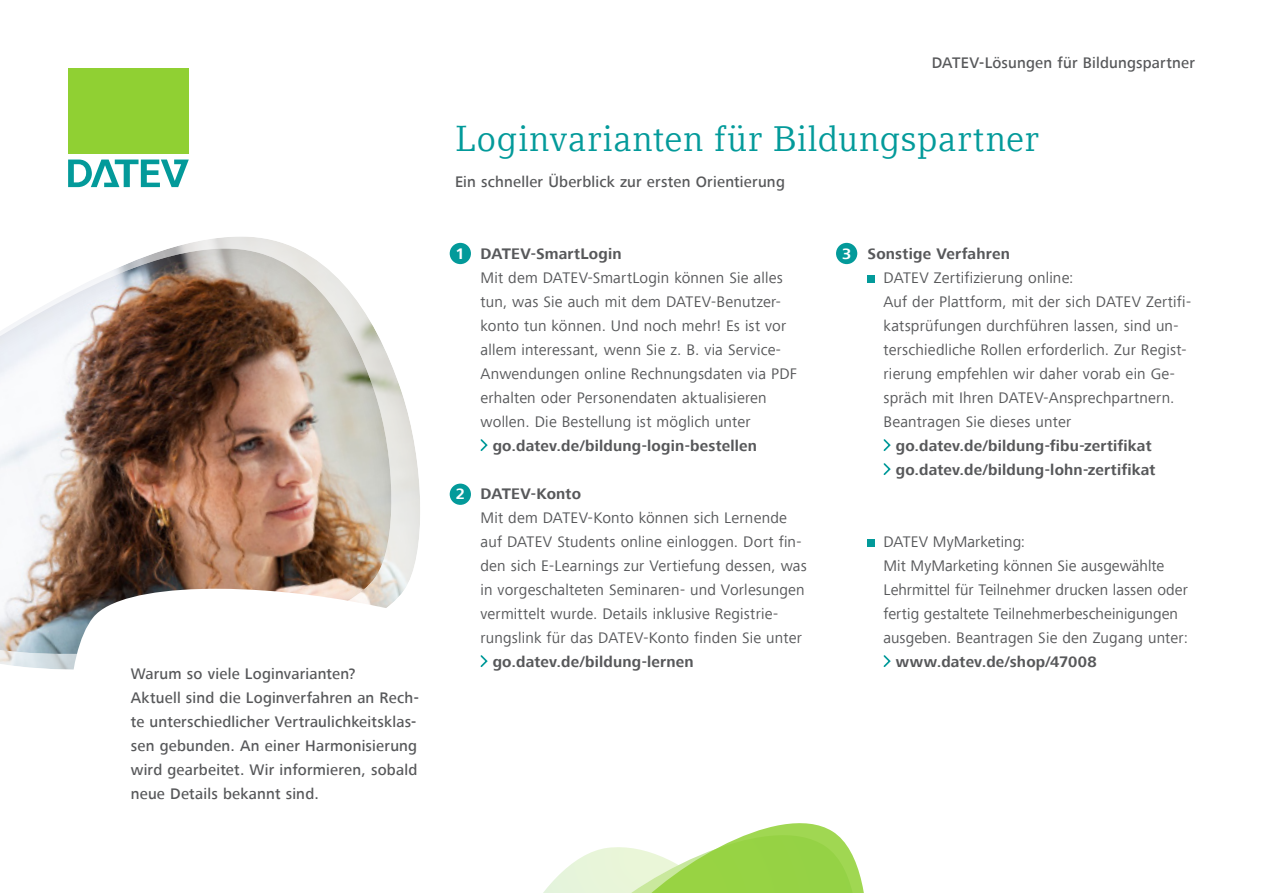
<style>
.page{position:relative;width:1263px;height:893px;background:#fff}
.page>*{position:absolute;margin:0;border:0;box-sizing:border-box;transform-origin:0 0}
.H2_Headline_Compatil_Regular_24_32pt_Dun{font:36px "Compatil DATEV";letter-spacing:.015em;color:#039a9a}
.P_Liste_Copy_Frutiger_Regular_10_5_16pt_{font:15.75px "Frutiger Next Com";letter-spacing:.01em;color:#57585a}
.P_Copy_Frutiger_Regular_10_5_16pt_80__Sc{font:500 15.75px/24px "Frutiger Next Com";letter-spacing:.015em;color:#57585a}
.P_Liste_Copy_Frutiger_Regular_10_5_16pt_-2{font:700 15.75px "Frutiger Next Com";letter-spacing:.01em;color:#57585a}
.H1_Kapitel_Frutiger_Medium_10_5_16pt_80_{font:500 15.75px "Frutiger Next Com";letter-spacing:.01em;color:#57585a}
.P_Liste_Copy_Frutiger_Regular_10_5_16pt_-3{font:700 15.75px "Frutiger Next Com";color:#fff}
</style>
<div class="page">
<img style="left:0;top:237px;width:460px;height:431px">
<svg style="left:36px;top:546px;width:424px;height:124px"></svg>
<svg style="left:431px;top:589px;width:29px;height:81px"></svg>
<svg style="left:480px;top:439px;width:8px;height:12px"></svg>
<svg style="left:480px;top:655px;width:8px;height:12px"></svg>
<div style="left:867px;top:275px;width:8px;height:8px;background:#039a9a"></div>
<svg style="left:883px;top:439px;width:8px;height:12px"></svg>
<svg style="left:883px;top:463px;width:8px;height:12px"></svg>
<div style="left:867px;top:539px;width:8px;height:8px;background:#039a9a"></div>
<svg style="left:883px;top:655px;width:8px;height:12px"></svg>
<svg style="left:68px;top:160px;width:121px;height:27px"></svg>
<div style="left:68px;top:68px;width:120px;height:85px;background:#90d033"></div>
<div style="left:450px;top:243px;width:21px;height:21px;background:#039a9a;border-radius:50%"></div>
<div style="left:836px;top:243px;width:21px;height:21px;background:#039a9a;border-radius:50%"></div>
<div style="left:450px;top:484px;width:21px;height:21px;background:#039a9a;border-radius:50%"></div>
<svg style="left:543px;top:823px;width:321px;height:70px"></svg>
<p class="P_Copy_Frutiger_Regular_10_5_16pt_80__Sc" style="left:131px;top:662px;width:226px">Warum so viele Loginvarianten?</p>
<p class="P_Copy_Frutiger_Regular_10_5_16pt_80__Sc" style="left:131px;top:686px;width:290px">Aktuell sind die Loginverfahren an Rech&shy;te unterschiedlicher Vertraulichkeitsklas&shy;sen gebunden. An einer Harmonisierung wird gearbeitet. Wir informieren, sobald neue Details bekannt sind.</p>
<h1 class="H1_Kapitel_Frutiger_Medium_10_5_16pt_80_" style="left:932px;top:54px;width:265px">DATEV-Lösungen für Bildungspartner</h1>
<h2 class="H2_Headline_Compatil_Regular_24_32pt_Dun" style="left:455px;top:118px;width:585px">Loginvarianten für Bildungspartner</h2>
<p class="P_Copy_Frutiger_Regular_10_5_16pt_80__Sc" style="left:455px;top:170px;width:331px">Ein schneller Überblick zur ersten Orientierung</p>
<p class="P_Liste_Copy_Frutiger_Regular_10_5_16pt_-2" style="left:480px;top:245px;width:143px">DATEV-SmartLogin</p>
<p class="P_Liste_Copy_Frutiger_Regular_10_5_16pt_" style="left:480px;top:269px;width:304px">Mit dem DATEV-SmartLogin können Sie alles</p>
<p class="P_Liste_Copy_Frutiger_Regular_10_5_16pt_" style="left:480px;top:293px;width:300px">tun, was Sie auch mit dem DATEV-Benutzer-</p>
<p class="P_Liste_Copy_Frutiger_Regular_10_5_16pt_" style="left:480px;top:317px;width:307px">konto tun können. Und noch mehr! Es ist vor</p>
<p class="P_Liste_Copy_Frutiger_Regular_10_5_16pt_" style="left:480px;top:341px;width:302px">allem interessant, wenn Sie z. B. via Service-</p>
<p class="P_Liste_Copy_Frutiger_Regular_10_5_16pt_" style="left:480px;top:365px;width:318px">Anwendungen online Rechnungsdaten via PDF</p>
<p class="P_Liste_Copy_Frutiger_Regular_10_5_16pt_" style="left:480px;top:389px;width:288px">erhalten oder Personendaten aktualisieren</p>
<p class="P_Liste_Copy_Frutiger_Regular_10_5_16pt_" style="left:480px;top:413px;width:271px">wollen. Die Bestellung ist möglich unter</p>
<p class="P_Liste_Copy_Frutiger_Regular_10_5_16pt_-2" style="left:493px;top:437px;width:266px">go.datev.de/bildung-login-bestellen</p>
<p class="P_Liste_Copy_Frutiger_Regular_10_5_16pt_-2" style="left:480px;top:485px;width:102px">DATEV-Konto</p>
<p class="P_Liste_Copy_Frutiger_Regular_10_5_16pt_" style="left:480px;top:509px;width:308px">Mit dem DATEV-Konto können sich Lernende</p>
<p class="P_Liste_Copy_Frutiger_Regular_10_5_16pt_" style="left:480px;top:533px;width:322px">auf DATEV Students online einloggen. Dort fin-</p>
<p class="P_Liste_Copy_Frutiger_Regular_10_5_16pt_" style="left:480px;top:557px;width:328px">den sich E-Learnings zur Vertiefung dessen, was</p>
<p class="P_Liste_Copy_Frutiger_Regular_10_5_16pt_" style="left:480px;top:581px;width:326px">in vorgeschalteten Seminaren- und Vorlesungen</p>
<p class="P_Liste_Copy_Frutiger_Regular_10_5_16pt_" style="left:480px;top:605px;width:299px">vermittelt wurde. Details inklusive Registrie-</p>
<p class="P_Liste_Copy_Frutiger_Regular_10_5_16pt_" style="left:480px;top:629px;width:323px">rungslink für das DATEV-Konto finden Sie unter</p>
<p class="P_Liste_Copy_Frutiger_Regular_10_5_16pt_-2" style="left:493px;top:653px;width:203px">go.datev.de/bildung-lernen</p>
<p class="P_Liste_Copy_Frutiger_Regular_10_5_16pt_-3" style="left:455px;top:245px;width:11px">1</p>
<p class="P_Liste_Copy_Frutiger_Regular_10_5_16pt_-3" style="left:842px;top:245px;width:11px">3</p>
<p class="P_Liste_Copy_Frutiger_Regular_10_5_16pt_-3" style="left:456px;top:485px;width:11px">2</p>
<p class="P_Liste_Copy_Frutiger_Regular_10_5_16pt_-2" style="left:867px;top:245px;width:144px">Sonstige Verfahren</p>
<p class="P_Liste_Copy_Frutiger_Regular_10_5_16pt_" style="left:883px;top:269px;width:191px">DATEV Zertifizierung online:</p>
<p class="P_Liste_Copy_Frutiger_Regular_10_5_16pt_" style="left:883px;top:293px;width:309px">Auf der Plattform, mit der sich DATEV Zertifi-</p>
<p class="P_Liste_Copy_Frutiger_Regular_10_5_16pt_" style="left:883px;top:317px;width:296px">katsprüfungen durchführen lassen, sind un-</p>
<p class="P_Liste_Copy_Frutiger_Regular_10_5_16pt_" style="left:883px;top:341px;width:304px">terschiedliche Rollen erforderlich. Zur Regist-</p>
<p class="P_Liste_Copy_Frutiger_Regular_10_5_16pt_" style="left:883px;top:365px;width:293px">rierung empfehlen wir daher vorab ein Ge-</p>
<p class="P_Liste_Copy_Frutiger_Regular_10_5_16pt_" style="left:883px;top:389px;width:292px">spräch mit Ihren DATEV-Ansprechpartnern.</p>
<p class="P_Liste_Copy_Frutiger_Regular_10_5_16pt_" style="left:883px;top:413px;width:189px">Beantragen Sie dieses unter</p>
<p class="P_Liste_Copy_Frutiger_Regular_10_5_16pt_-2" style="left:896px;top:437px;width:257px">go.datev.de/bildung-fibu-zertifikat</p>
<p class="P_Liste_Copy_Frutiger_Regular_10_5_16pt_-2" style="left:896px;top:461px;width:261px">go.datev.de/bildung-lohn-zertifikat</p>
<p class="P_Liste_Copy_Frutiger_Regular_10_5_16pt_" style="left:883px;top:533px;width:143px">DATEV MyMarketing:</p>
<p class="P_Liste_Copy_Frutiger_Regular_10_5_16pt_" style="left:883px;top:557px;width:282px">Mit MyMarketing können Sie ausgewählte</p>
<p class="P_Liste_Copy_Frutiger_Regular_10_5_16pt_" style="left:883px;top:581px;width:306px">Lehrmittel für Teilnehmer drucken lassen oder</p>
<p class="P_Liste_Copy_Frutiger_Regular_10_5_16pt_" style="left:883px;top:605px;width:296px">fertig gestaltete Teilnehmerbescheinigungen</p>
<p class="P_Liste_Copy_Frutiger_Regular_10_5_16pt_" style="left:883px;top:629px;width:306px">ausgeben. Beantragen Sie den Zugang unter:</p>
<p class="P_Liste_Copy_Frutiger_Regular_10_5_16pt_-2" style="left:896px;top:653px;width:203px">www.datev.de/shop/47008</p>
</div>
